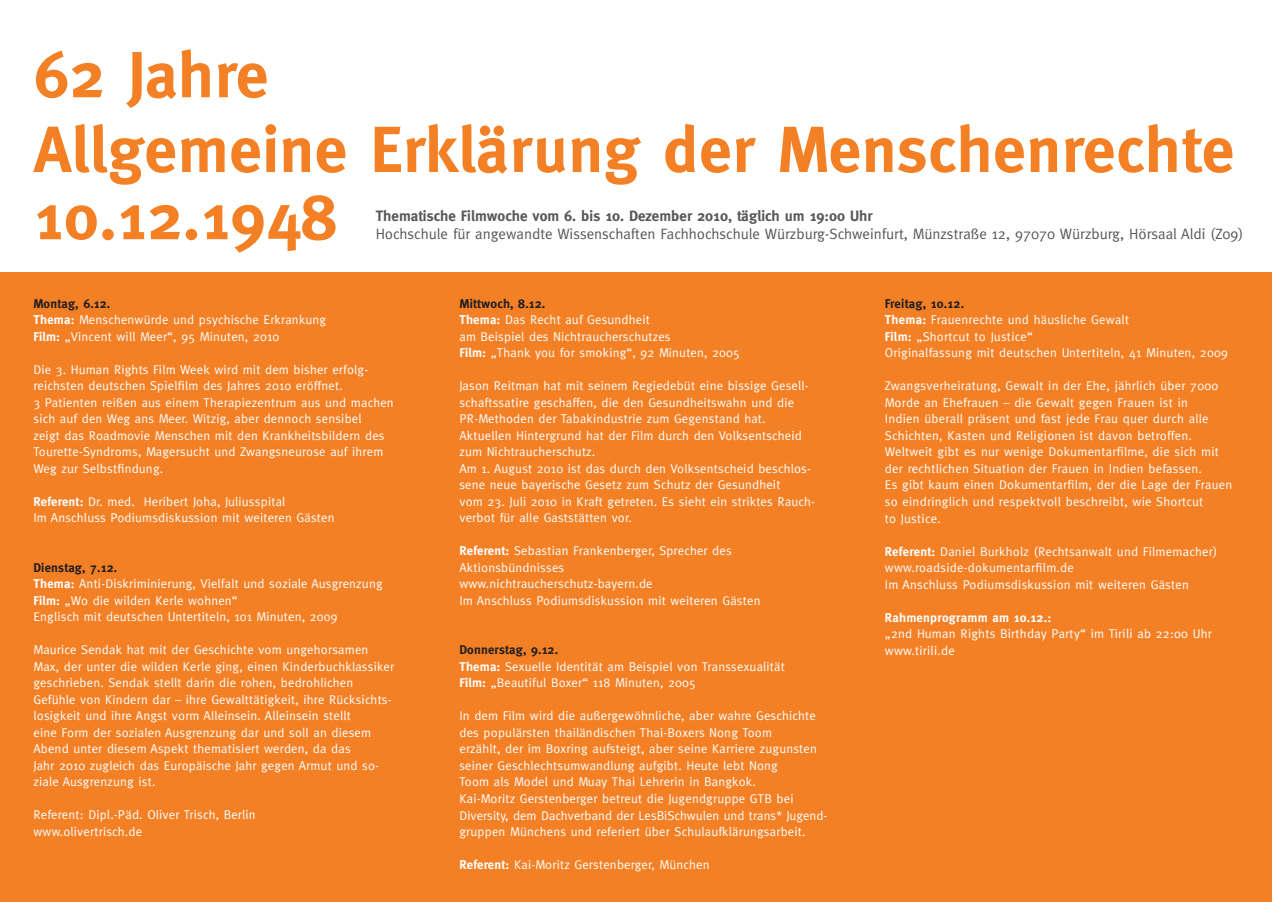
<style>
.page{position:relative;width:1272px;height:902px;background:#fff}
.page>*{position:absolute;margin:0;border:0;box-sizing:border-box;transform-origin:0 0}
.t1{font:700 64.95px/74.7px "Meta";letter-spacing:.01em;color:#f48026}
.t2{font:15px "Meta";color:#57585a}
.t3{font:700 15px "Meta";color:#57585a}
.t4{font:12.75px/16.5px "Meta";letter-spacing:.015em;color:#fff}
.t5{font:700 12.75px "Meta";letter-spacing:.02em;color:#fff}
.s1{font-weight:700;color:#231f20}
.s2{font-weight:700}
</style>
<div class="page">
<div style="left:0;top:272px;width:1271px;height:629px;background:#f48026"></div>
<h1 class="t1" style="left:34px;top:37px;width:1201px">62 Jahre<br>Allgemeine Erklärung der Menschenrechte</h1>
<h1 class="t1" style="left:34px;top:179px;width:304px">10.12.1948</h1>
<p class="t3" style="left:376px;top:207px;width:498px">Thematische Filmwoche vom 6. bis 10. Dezember 2010, täglich um 19:00 Uhr</p>
<p class="t2" style="left:376px;top:225px;width:869px">Hochschule für angewandte Wissenschaften Fachhochschule Würzburg-Schweinfurt, Münzstraße 12, 97070 Würzburg, Hörsaal Aldi (Z09)</p>
<p class="t4" style="left:33px;top:295px;width:294px"><span class="s1">Montag, 6.12.<br></span><span class="s2">Thema:</span> Menschenwürde und psychische Erkrankung<br><span class="s2">Film:</span> „Vincent will Meer“, 95 Minuten, 2010</p>
<p class="t4" style="left:33px;top:361px;width:362px">Die 3. Human Rights Film Week wird mit dem bisher erfolg&shy;reichsten deutschen Spielfilm des Jahres 2010 eröffnet.<br>3 Patienten reißen aus einem Therapiezentrum aus und machen sich auf den Weg ans Meer. Witzig, aber dennoch sensibel<br>zeigt das Roadmovie Menschen mit den Krankheitsbildern des Tourette-Syndroms, Magersucht und Zwangsneurose auf ihrem Weg zur Selbstfindung.</p>
<p class="t4" style="left:33px;top:493px;width:302px"><span class="s2">Referent:</span> Dr. med. Heribert Joha, Juliusspital<br>Im Anschluss Podiumsdiskussion mit weiteren Gästen</p>
<p class="t4" style="left:33px;top:559px;width:350px"><span class="s1">Dienstag, 7.12.<br></span><span class="s2">Thema:</span> Anti-Diskriminierung, Vielfalt und soziale Ausgrenzung <span class="s2">Film:</span> „Wo die wilden Kerle wohnen“<br>Englisch mit deutschen Untertiteln, 101 Minuten, 2009</p>
<p class="t4" style="left:33px;top:641px;width:362px">Maurice Sendak hat mit der Geschichte vom ungehorsamen Max, der unter die wilden Kerle ging, einen Kinderbuchklassiker geschrieben. Sendak stellt darin die rohen, bedrohlichen Gefühle von Kindern dar – ihre Gewalttätigkeit, ihre Rücksichts&shy;losigkeit und ihre Angst vorm Alleinsein. Alleinsein stellt<br>eine Form der sozialen Ausgrenzung dar und soll an diesem Abend unter diesem Aspekt thematisiert werden, da das<br>Jahr 2010 zugleich das Europäische Jahr gegen Armut und so&shy;ziale Ausgrenzung ist.</p>
<p class="t4" style="left:33px;top:806px;width:224px">Referent: Dipl.-Päd. Oliver Trisch, Berlin www.olivertrisch.de</p>
<p class="t4" style="left:459px;top:295px;width:282px"><span class="s1">Mittwoch, 8.12.<br></span><span class="s2">Thema:</span> Das Recht auf Gesundheit<br>am Beispiel des Nichtraucherschutzes<br><span class="s2">Film:</span> „Thank you for smoking“, 92 Minuten, 2005</p>
<p class="t4" style="left:459px;top:377px;width:357px">Jason Reitman hat mit seinem Regiedebüt eine bissige Gesell&shy;schaftssatire geschaffen, die den Gesundheitswahn und die PR-Methoden der Tabakindustrie zum Gegenstand hat.<br>Aktuellen Hintergrund hat der Film durch den Volksentscheid zum Nichtraucherschutz.<br>Am 1. August 2010 ist das durch den Volksentscheid beschlos&shy;sene neue bayerische Gesetz zum Schutz der Gesundheit<br>vom 23. Juli 2010 in Kraft getreten. Es sieht ein striktes Rauch&shy;verbot für alle Gaststätten vor.</p>
<p class="t4" style="left:459px;top:542px;width:302px"><span class="s2">Referent:</span> Sebastian Frankenberger, Sprecher des Aktionsbündnisses www.nichtraucherschutz-bayern.de<br>Im Anschluss Podiumsdiskussion mit weiteren Gästen</p>
<p class="t4" style="left:459px;top:641px;width:327px"><span class="s1">Donnerstag, 9.12.<br></span><span class="s2">Thema:</span> Sexuelle Identität am Beispiel von Transsexualität<br><span class="s2">Film:</span> „Beautiful Boxer“ 118 Minuten, 2005</p>
<p class="t4" style="left:459px;top:707px;width:369px">In dem Film wird die außergewöhnliche, aber wahre Geschichte des populärsten thailändischen Thai-Boxers Nong Toom<br>erzählt, der im Boxring aufsteigt, aber seine Karriere zugunsten seiner Geschlechtsumwandlung aufgibt. Heute lebt Nong<br>Toom als Model und Muay Thai Lehrerin in Bangkok.<br>Kai-Moritz Gerstenberger betreut die Jugendgruppe GTB bei Diversity, dem Dachverband der LesBiSchwulen und trans* Jugend&shy;gruppen Münchens und referiert über Schulaufklärungsarbeit.</p>
<p class="t4" style="left:459px;top:856px;width:252px"><span class="s2">Referent:</span> Kai-Moritz Gerstenberger, München</p>
<p class="t4" style="left:884px;top:295px;width:344px"><span class="s1">Freitag, 10.12.<br></span><span class="s2">Thema:</span> Frauenrechte und häusliche Gewalt<br><span class="s2">Film:</span> „Shortcut to Justice“<br>Originalfassung mit deutschen Untertiteln, 41 Minuten, 2009</p>
<p class="t4" style="left:884px;top:377px;width:349px">Zwangsverheiratung, Gewalt in der Ehe, jährlich über 7000<br>Morde an Ehefrauen – die Gewalt gegen Frauen ist in<br>Indien überall präsent und fast jede Frau quer durch alle Schichten, Kasten und Religionen ist davon betroffen.<br>Weltweit gibt es nur wenige Dokumentarfilme, die sich mit der rechtlichen Situation der Frauen in Indien befassen.<br>Es gibt kaum einen Dokumentarfilm, der die Lage der Frauen so eindringlich und respektvoll beschreibt, wie Shortcut<br>to Justice.</p>
<p class="t4" style="left:884px;top:542px;width:334px"><span class="s2">Referent:</span> Daniel Burkholz (Rechtsanwalt und Filmemacher) www.roadside-dokumentarfilm.de<br>Im Anschluss Podiumsdiskussion mit weiteren Gästen</p>
<p class="t5" style="left:884px;top:609px;width:168px">Rahmenprogramm am 10.12.:</p>
<p class="t4" style="left:884px;top:625px;width:328px">„2nd Human Rights Birthday Party“ im Tirili ab 22:00 Uhr www.tirili.de</p>
</div>
